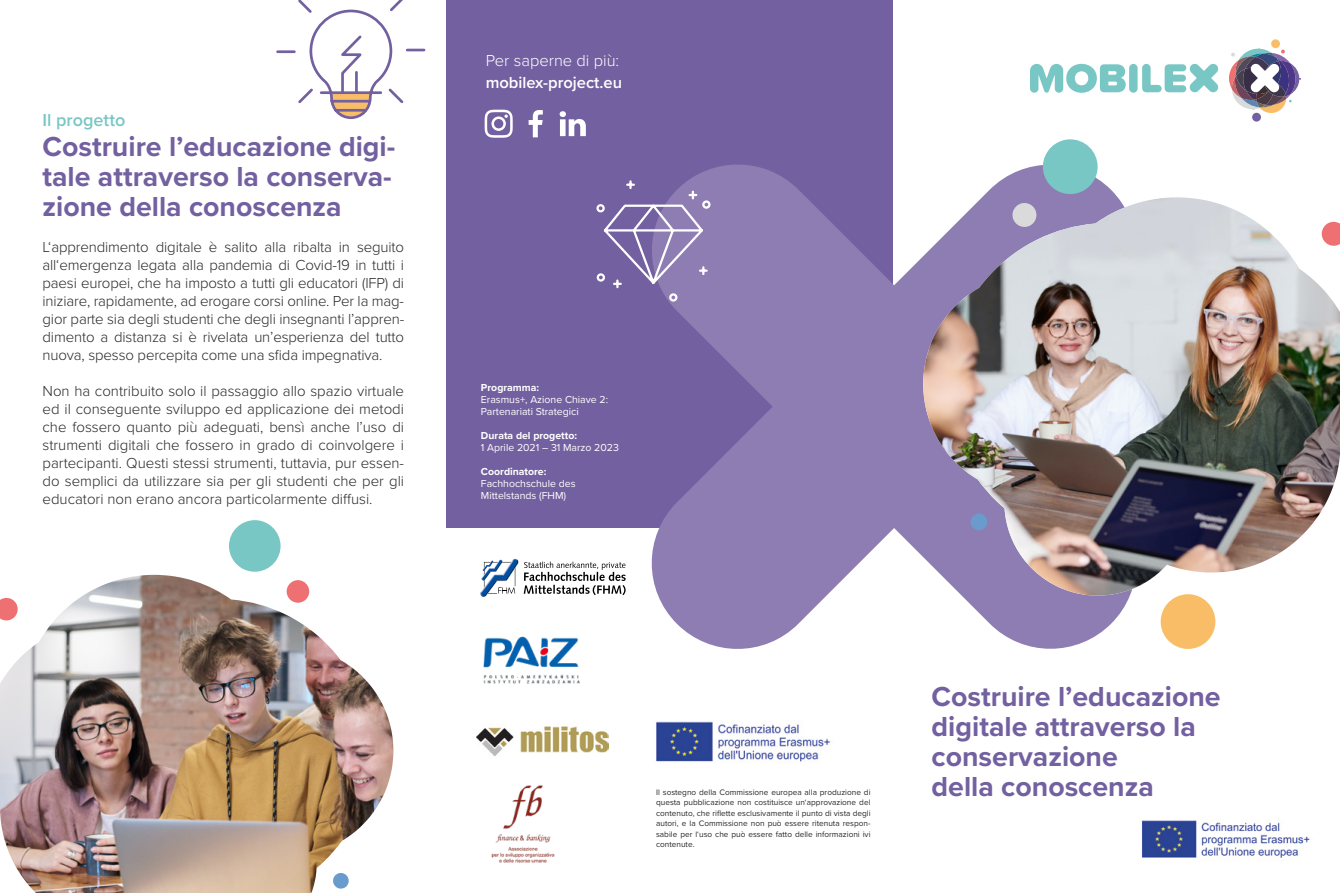
<style>
.page{position:relative;width:1340px;height:893px;background:#fff}
.page>*{position:absolute;margin:0;border:0;box-sizing:border-box;transform-origin:0 0}
.t1{font:700 28.5px/30px "Proxima Nova";color:#7360a0}
.t2{font:600 18px "Proxima Nova";color:#79c7c5}
.t3{font:600 16.5px "Proxima Nova";color:#fff}
.t4{font:300 16.5px "Proxima Nova";color:#fff}
.t5{font:300 15px/18px "Proxima Nova";letter-spacing:-.005em;color:#282827;text-align:justify}
.t6{font:10.5px/12px "Proxima Nova";color:#fff}
.t7{font:700 10.5px "Proxima Nova";color:#fff}
.t8{font:8.25px/10.5px "Proxima Nova";color:#282827;text-align:justify}
</style>
<div class="page">
<div style="left:446px;top:0;width:447px;height:527px;background:#7360a0"></div>
<div style="left:1271px;top:39px;width:8px;height:9px;background:#fabd67;border-radius:50%"></div>
<div style="left:1252px;top:113px;width:8px;height:9px;background:#7360a0;border-radius:50%"></div>
<svg style="left:1229px;top:49px;width:70px;height:64px"></svg>
<svg style="left:1030px;top:64px;width:95px;height:29px"></svg>
<div style="left:1129px;top:64px;width:8px;height:29px;background:#79c7c5;border-radius:4px"></div>
<svg style="left:1142px;top:63px;width:76px;height:30px"></svg>
<img style="left:1141px;top:820px;width:169px;height:38px">
<svg style="left:643px;top:162px;width:487px;height:487px;fill:#8e7db3"></svg>
<img style="left:923px;top:197px;width:416px;height:376px">
<img style="left:923px;top:198px;width:243px;height:398px">
<svg style="left:1042px;top:139px;width:55px;height:55px;background:#8bc5c9"></svg>
<svg style="left:970px;top:514px;width:17px;height:16px"></svg>
<svg style="left:1160px;top:594px;width:55px;height:55px"></svg>
<svg style="left:1012px;top:203px;width:24px;height:24px"></svg>
<img style="left:483px;top:636px;width:97px;height:49px">
<img style="left:476px;top:726px;width:132px;height:30px">
<img style="left:491px;top:785px;width:64px;height:78px">
<svg style="left:480px;top:558px;width:145px;height:39px"></svg>
<img style="left:656px;top:721px;width:174px;height:41px">
<svg style="left:596px;top:179px;width:115px;height:124px"></svg>
<img style="left:0;top:575px;width:393px;height:318px">
<svg style="left:229px;top:520px;width:52px;height:52px"></svg>
<svg style="left:333px;top:873px;width:16px;height:16px"></svg>
<svg style="left:287px;top:580px;width:22px;height:23px"></svg>
<svg style="left:276px;top:0;width:150px;height:119px"></svg>
<svg style="left:528px;top:110px;width:15px;height:27px"></svg>
<svg style="left:559px;top:111px;width:27px;height:25px"></svg>
<svg style="left:484px;top:110px;width:28px;height:28px"></svg>
<p class="t2" style="left:43px;top:107px;width:84px">Il progetto</p>
<h1 class="t1" style="left:43px;top:131px;width:354px">Costruire l’educazione digi&shy;tale attraverso la conserva&shy;zione della conoscenza</h1>
<p class="t5" style="left:43px;top:237px;width:363px">L‘apprendimento digitale è salito alla ribalta in seguito all‘emergenza legata alla pandemia di Covid-19 in tutti i paesi europei, che ha imposto a tutti gli educatori (IFP) di iniziare, rapidamente, ad erogare corsi online. Per la mag&shy;gior parte sia degli studenti che degli insegnanti l’appren&shy;dimento a distanza si è rivelata un’esperienza del tutto nuova, spesso percepita come una sfida impegnativa.</p>
<p class="t5" style="left:43px;top:381px;width:363px">Non ha contribuito solo il passaggio allo spazio virtuale ed il conseguente sviluppo ed applicazione dei metodi che fossero quanto più adeguati, bensì anche l’uso di strumenti digitali che fossero in grado di coinvolgere i partecipanti. Questi stessi strumenti, tuttavia, pur essen&shy;do semplici da utilizzare sia per gli studenti che per gli educatori non erano ancora particolarmente diffusi.</p>
<p class="t4" style="left:486px;top:48px;width:135px">Per saperne di più:</p>
<p class="t3" style="left:486px;top:70px;width:138px">mobilex-project.eu</p>
<p class="t7" style="left:481px;top:380px;width:60px">Programma:</p>
<p class="t6" style="left:481px;top:393px;width:129px">Erasmus+, Azione Chiave 2:<br>Partenariati Strategici</p>
<p class="t7" style="left:481px;top:428px;width:98px">Durata del progetto:</p>
<p class="t6" style="left:481px;top:441px;width:139px">1 Aprile 2021 – 31 Marzo 2023</p>
<p class="t7" style="left:481px;top:464px;width:67px">Coordinatore:</p>
<p class="t6" style="left:481px;top:477px;width:96px">Fachhochschule des<br>Mittelstands (FHM)</p>
<p class="t8" style="left:656px;top:786px;width:216px">Il sostegno della Commissione europea alla produzione di</p>
<p class="t8" style="left:656px;top:797px;width:216px">questa pubblicazione non costituisce un‘approvazione del contenuto, che riflette esclusivamente il punto di vista degli autori, e la Commissione non può essere ritenuta respon&shy;sabile per l‘uso che può essere fatto delle informazioni ivi contenute.</p>
<h1 class="t1" style="left:931px;top:681px;width:291px">Costruire l’educazione digitale attraverso la conservazione</h1>
<h1 class="t1" style="left:931px;top:771px;width:224px">della conoscenza</h1>
</div>
